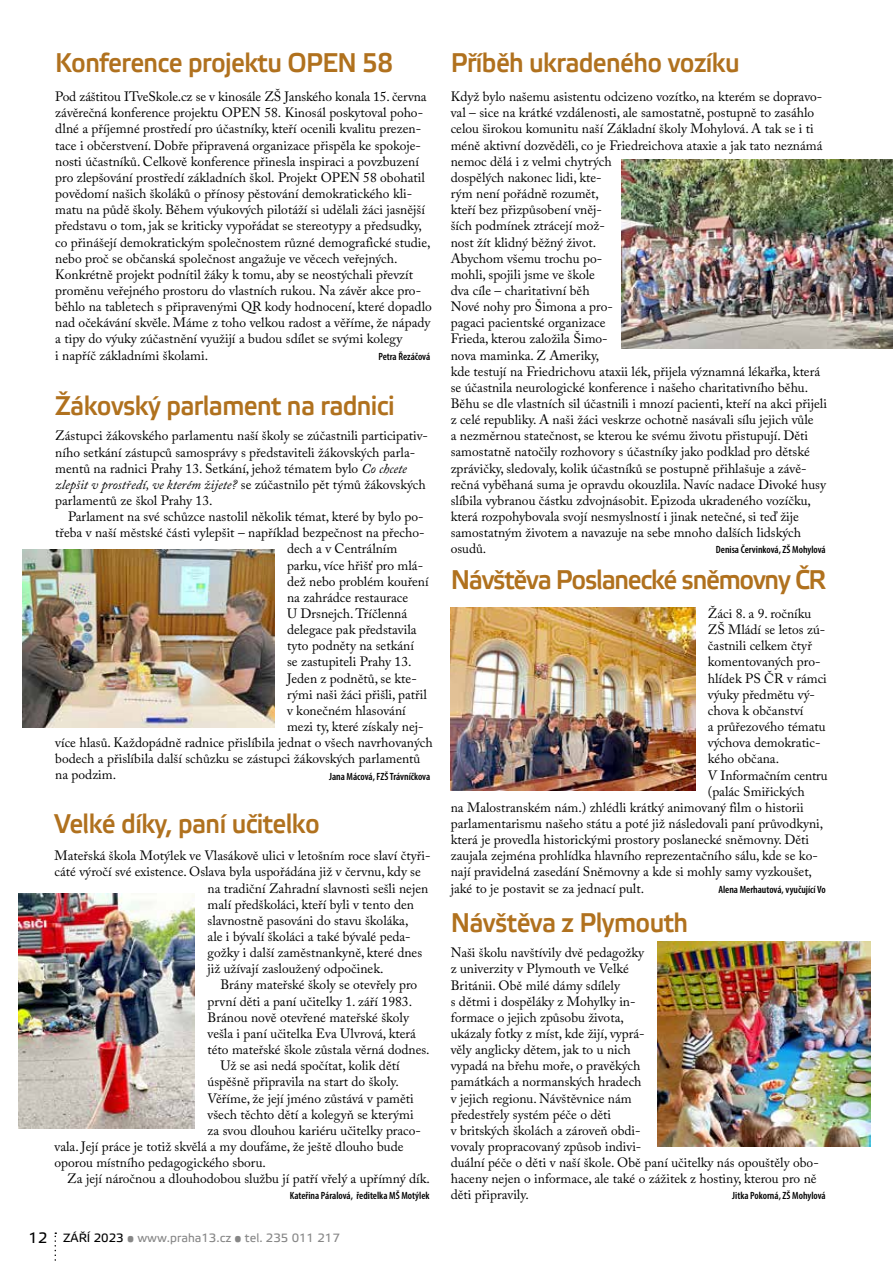
<style>
.page{position:relative;width:893px;height:1263px;background:#fff}
.page>*{position:absolute;margin:0;border:0;box-sizing:border-box;transform-origin:0 0}
.t1{font:700 27px "Elektra Light Pro";letter-spacing:-.025em;color:#b0711e;scale:.93 1}
.t2{font:700 27px "Elektra Light Pro";letter-spacing:-.05em;color:#b0711e;scale:.93 1}
.t3{font:13.5px/16.2px "Adobe Caslon Pro";color:#000}
.t4{font:12px "Elektra Text Pro";color:#878787}
.t5{font:600 condensed 10.5px "Myriad Pro";color:#000}
.s1{font-style:italic}
.s2{font-size:15px;color:#000}
.s3{color:#000}
</style>
<div class="page">
<svg style="left:55px;top:1232px;width:1px;height:29px"></svg>
<img style="left:622px;top:160px;width:271px;height:189px">
<img style="left:451px;top:607px;width:244px;height:183px">
<img style="left:22px;top:549px;width:252px;height:178px">
<img style="left:658px;top:941px;width:212px;height:205px">
<img style="left:19px;top:893px;width:176px;height:236px">
<h1 class="t1" style="left:55px;top:48px;width:365px">Konference projektu OPEN 58</h1>
<p class="t3" style="left:55px;top:88px;width:378px">Pod záštitou ITveSkole.cz se v kinosále ZŠ Janského konala 15. června závěrečná konference projektu OPEN 58. Kinosál poskytoval poho&shy;dlné a příjemné prostředí pro účastníky, kteří ocenili kvalitu prezen&shy;tace i občerstvení. Dobře připravená organizace přispěla ke spokoje&shy;nosti účastníků. Celkově konference přinesla inspiraci a povzbuzení pro zlepšování prostředí základních škol. Projekt OPEN 58 obohatil povědomí našich školáků o přínosy pěstování demokratického kli&shy;matu na půdě školy. Během výukových pilotáží si udělali žáci jasnější představu o tom, jak se kriticky vypořádat se stereotypy a předsudky, co přinášejí demokratickým společnostem různé demografické studie, nebo proč se občanská společnost angažuje ve věcech veřejných.<br>Konkrétně projekt podnítil žáky k tomu, aby se neostýchali převzít proměnu veřejného prostoru do vlastních rukou. Na závěr akce pro&shy;běhlo na tabletech s připravenými QR kody hodnocení, které dopadlo nad očekávání skvěle. Máme z toho velkou radost a věříme, že nápady a tipy do výuky zúčastnění využijí a budou sdílet se svými kolegy<br>i napříč základními školami.</p>
<p class="t5" style="left:378px;top:350px;width:53px">Petra Řezáčová</p>
<h1 class="t1" style="left:55px;top:391px;width:366px">Žákovský parlament na radnici</h1>
<p class="t3" style="left:55px;top:428px;width:374px">Zástupci žákovského parlamentu naší školy se zúčastnili participativ&shy;ního setkání zástupců samosprávy s představiteli žákovských parla&shy;mentů na radnici Prahy 13. Setkání, jehož tématem bylo <span class="s1">Co chcete zlepšit v prostředí, ve kterém žijete?</span> se zúčastnilo pět týmů žákovských parlamentů ze škol Prahy 13.</p>
<p class="t3" style="left:68px;top:508px;width:357px">Parlament na své schůzce nastolil několik témat, které by bylo po-</p>
<p class="t3" style="left:55px;top:524px;width:371px">třeba v naší městské části vylepšit – například bezpečnost na přecho-</p>
<p class="t3" style="left:287px;top:541px;width:112px">dech a v Centrálním</p>
<p class="t3" style="left:287px;top:557px;width:138px">parku, více hřišť pro mlá-</p>
<p class="t3" style="left:287px;top:573px;width:143px">dež nebo problém kouření</p>
<p class="t3" style="left:287px;top:589px;width:123px">na zahrádce restaurace</p>
<p class="t3" style="left:287px;top:605px;width:122px">U Drsnejch. Tříčlenná</p>
<p class="t3" style="left:287px;top:621px;width:131px">delegace pak představila</p>
<p class="t3" style="left:287px;top:637px;width:128px">tyto podněty na setkání</p>
<p class="t3" style="left:287px;top:654px;width:126px">se zastupiteli Prahy 13.</p>
<p class="t3" style="left:287px;top:670px;width:131px">Jeden z podnětů, se kte-</p>
<p class="t3" style="left:287px;top:686px;width:141px">rými naši žáci přišli, patřil</p>
<p class="t3" style="left:287px;top:702px;width:120px">v konečném hlasování</p>
<p class="t3" style="left:287px;top:718px;width:138px">mezi ty, které získaly nej-</p>
<p class="t3" style="left:55px;top:734px;width:379px">více hlasů. Každopádně radnice přislíbila jednat o všech navrhovaných</p>
<p class="t3" style="left:55px;top:750px;width:367px">bodech a přislíbila další schůzku se zástupci žákovských parlamentů</p>
<p class="t3" style="left:55px;top:767px;width:62px">na podzim.</p>
<p class="t5" style="left:329px;top:769px;width:103px">Jana Mácová, FZŠ Trávníčkova</p>
<h1 class="t1" style="left:55px;top:809px;width:287px">Velké díky, paní učitelko</h1>
<p class="t3" style="left:55px;top:847px;width:378px">Mateřská škola Motýlek ve Vlasákově ulici v letošním roce slaví čtyři-</p>
<p class="t3" style="left:55px;top:864px;width:368px">cáté výročí své existence. Oslava byla uspořádána již v červnu, kdy se</p>
<p class="t3" style="left:208px;top:880px;width:222px">na tradiční Zahradní slavnosti sešli nejen</p>
<p class="t3" style="left:208px;top:896px;width:208px">malí předškoláci, kteří byli v tento den</p>
<p class="t3" style="left:208px;top:912px;width:202px">slavnostně pasováni do stavu školáka,</p>
<p class="t3" style="left:208px;top:928px;width:205px">ale i bývalí školáci a také bývalé peda-</p>
<p class="t3" style="left:208px;top:944px;width:216px">gožky i další zaměstnankyně, které dnes</p>
<p class="t3" style="left:208px;top:960px;width:177px">již užívají zasloužený odpočinek.</p>
<p class="t3" style="left:220px;top:977px;width:199px">Brány mateřské školy se otevřely pro</p>
<p class="t3" style="left:208px;top:993px;width:206px">první děti a paní učitelky 1. září 1983.</p>
<p class="t3" style="left:208px;top:1009px;width:203px">Bránou nově otevřené mateřské školy</p>
<p class="t3" style="left:208px;top:1025px;width:210px">vešla i paní učitelka Eva Ulvrová, která</p>
<p class="t3" style="left:208px;top:1041px;width:224px">této mateřské škole zůstala věrná dodnes.</p>
<p class="t3" style="left:220px;top:1057px;width:181px">Už se asi nedá spočítat, kolik dětí</p>
<p class="t3" style="left:208px;top:1073px;width:193px">úspěšně připravila na start do školy.</p>
<p class="t3" style="left:208px;top:1090px;width:208px">Věříme, že její jméno zůstává v paměti</p>
<p class="t3" style="left:208px;top:1106px;width:208px">všech těchto dětí a kolegyň se kterými</p>
<p class="t3" style="left:208px;top:1122px;width:215px">za svou dlouhou kariéru učitelky praco-</p>
<p class="t3" style="left:55px;top:1138px;width:350px">vala. Její práce je totiž skvělá a my doufáme, že ještě dlouho bude</p>
<p class="t3" style="left:55px;top:1154px;width:213px">oporou místního pedagogického sboru.</p>
<p class="t3" style="left:67px;top:1170px;width:364px">Za její náročnou a dlouhodobou službu jí patří vřelý a upřímný dík.</p>
<p class="t5" style="left:290px;top:1189px;width:141px">Kateřina Páralová, ředitelka MŠ Motýlek</p>
<p class="t4" style="left:29px;top:1231px;width:313px"><span class="s2">12</span> <span class="s3">ZÁŘÍ 2023</span> • www.praha13.cz • tel. 235 011 217</p>
<h1 class="t1" style="left:451px;top:48px;width:312px">Příběh ukradeného vozíku</h1>
<p class="t3" style="left:451px;top:88px;width:378px">Když bylo našemu asistentu odcizeno vozítko, na kterém se dopravo&shy;val – sice na krátké vzdálenosti, ale samostatně, postupně to zasáhlo celou širokou komunitu naší Základní školy Mohylová. A tak se i ti méně aktivní dozvěděli, co je Friedreichova ataxie a jak tato neznámá nemoc dělá i z velmi chytrých<br>dospělých nakonec lidi, kte-<br>rým není pořádně rozumět,<br>kteří bez přizpůsobení vněj-<br>ších podmínek ztrácejí mož-<br>nost žít klidný běžný život.<br>Abychom všemu trochu po-<br>mohli, spojili jsme ve škole<br>dva cíle – charitativní běh<br>Nové nohy pro Šimona a pro-<br>pagaci pacientské organizace<br>Frieda, kterou založila Šimo-<br>nova maminka. Z Ameriky,<br>kde testují na Friedrichovu ataxii lék, přijela významná lékařka, která se účastnila neurologické konference i našeho charitativního běhu.<br>Běhu se dle vlastních sil účastnili i mnozí pacienti, kteří na akci přijeli z celé republiky. A naši žáci veskrze ochotně nasávali sílu jejich vůle<br>a nezměrnou statečnost, se kterou ke svému životu přistupují. Děti samostatně natočily rozhovory s účastníky jako podklad pro dětské zprávičky, sledovaly, kolik účastníků se postupně přihlašuje a závě&shy;rečná vyběhaná suma je opravdu okouzlila. Navíc nadace Divoké husy slíbila vybranou částku zdvojnásobit. Epizoda ukradeného vozíčku, která rozpohybovala svojí nesmyslností i jinak netečné, si teď žije samostatným životem a navazuje na sebe mnoho dalších lidských osudů.</p>
<p class="t5" style="left:716px;top:543px;width:111px">Denisa Červinková, ZŠ Mohylová</p>
<h1 class="t2" style="left:451px;top:565px;width:405px">Návštěva Poslanecké sněmovny ČR</h1>
<p class="t3" style="left:708px;top:605px;width:105px">Žáci 8. a 9. ročníku</p>
<p class="t3" style="left:708px;top:621px;width:119px">ZŠ Mládí se letos zú-</p>
<p class="t3" style="left:708px;top:637px;width:106px">častnili celkem čtyř</p>
<p class="t3" style="left:708px;top:654px;width:114px">komentovaných pro-</p>
<p class="t3" style="left:708px;top:670px;width:120px">hlídek PS ČR v rámci</p>
<p class="t3" style="left:708px;top:686px;width:109px">výuky předmětu vý-</p>
<p class="t3" style="left:708px;top:702px;width:97px">chova k občanství</p>
<p class="t3" style="left:708px;top:718px;width:119px">a průřezového tématu</p>
<p class="t3" style="left:708px;top:734px;width:114px">výchova demokratic-</p>
<p class="t3" style="left:708px;top:751px;width:73px">kého občana.</p>
<p class="t3" style="left:708px;top:767px;width:121px">V Informačním centru</p>
<p class="t3" style="left:708px;top:783px;width:98px">(palác Smiřických</p>
<p class="t3" style="left:451px;top:799px;width:355px">na Malostranském nám.) zhlédli krátký animovaný film o historii</p>
<p class="t3" style="left:451px;top:815px;width:374px">parlamentarismu našeho státu a poté již následovali paní průvodkyni,</p>
<p class="t3" style="left:451px;top:831px;width:360px">která je provedla historickými prostory poslanecké sněmovny. Děti</p>
<p class="t3" style="left:451px;top:847px;width:369px">zaujala zejména prohlídka hlavního reprezentačního sálu, kde se ko-</p>
<p class="t3" style="left:451px;top:864px;width:363px">nají pravidelná zasedání Sněmovny a kde si mohly samy vyzkoušet,</p>
<p class="t3" style="left:451px;top:880px;width:195px">jaké to je postavit se za jednací pult.</p>
<p class="t5" style="left:718px;top:883px;width:109px">Alena Merhautová, vyučující Vo</p>
<h1 class="t1" style="left:451px;top:908px;width:257px">Návštěva z Plymouth</h1>
<p class="t3" style="left:451px;top:944px;width:370px">Naši školu navštívily dvě pedagožky<br>z univerzity v Plymouth ve Velké<br>Británii. Obě milé dámy sdílely<br>s dětmi i dospěláky z Mohylky in-<br>formace o jejich způsobu života,<br>ukázaly fotky z míst, kde žijí, vyprá-<br>věly anglicky dětem, jak to u nich<br>vypadá na břehu moře, o pravěkých<br>památkách a normanských hradech<br>v jejich regionu. Návštěvnice nám<br>předestřely systém péče o děti<br>v britských školách a zároveň obdi-<br>vovaly propracovaný způsob indivi-<br>duální péče o děti v naší škole. Obě paní učitelky nás opouštěly obo&shy;haceny nejen o informace, ale také o zážitek z hostiny, kterou pro ně děti připravily.</p>
<p class="t5" style="left:732px;top:1189px;width:95px">Jitka Pokorná, ZŠ Mohylová</p>
</div>
